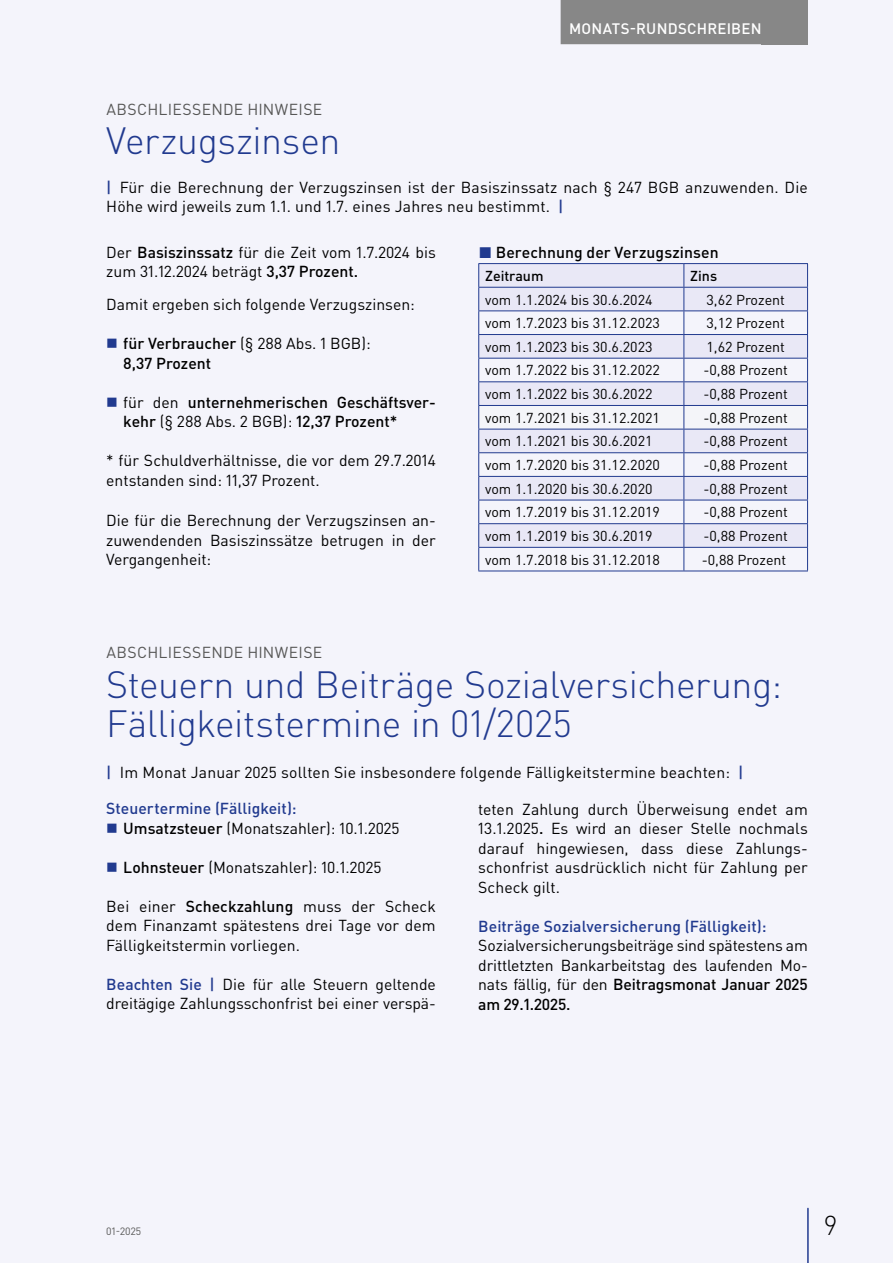
<style>
.page{position:relative;width:893px;height:1263px;background:#f4f4fb}
.page>*{position:absolute;margin:0;border:0;box-sizing:border-box;transform-origin:0 0}
.t1{font:300 37.5px/39px "DIN Pro";letter-spacing:-.01em;color:#213a8f}
.t2{font:300 27px "DIN Pro";color:#000}
.t3{font:15.75px/19.5px "DIN Pro";color:#000;text-align:justify}
.t4{font:500 15.75px/19.5px "DIN Pro";color:#000}
.t5{font:500 15.75px/19.5px "DIN Pro";letter-spacing:.005em;color:#213a8f}
.t6{font:15.75px "DIN Pro";letter-spacing:.015em;color:#575756}
.t7{font:500 15px "DIN Pro";letter-spacing:.015em;color:#fff}
.t8{font:14.25px "DIN Pro";color:#000}
.t9{font:500 14.25px "DIN Pro";color:#000}
.t10{font:10.5px "DIN Pro";color:#575756}
.s1{font-weight:500;color:#213a8f}
.s2{font-weight:500}
.s3{font-weight:400}
.s4{color:#213a8f}
.s5{color:#000}
.s6{font-weight:400;color:#000}
</style>
<div class="page">
<div style="left:762px;top:0;width:46px;height:44px;background:#878787"></div>
<div style="left:561px;top:0;width:209px;height:44px;background:#878787"></div>
<hr style="left:807px;top:1208px;width:2px;height:55px;background:#213a8f">
<hr style="left:478px;top:263px;width:206px;height:1px;background:#213a8f">
<hr style="left:684px;top:263px;width:124px;height:1px;background:#213a8f">
<svg style="left:478px;top:264px;width:330px;height:307px"></svg>
<hr style="left:478px;top:571px;width:206px;height:1px;background:#213a8f">
<hr style="left:684px;top:571px;width:124px;height:1px;background:#213a8f">
<p class="t7" style="left:569px;top:18px;width:194px">MONATS-RUNDSCHREIBEN</p>
<p class="t6" style="left:106px;top:98px;width:217px">ABSCHLIESSENDE HINWEISE</p>
<h1 class="t1" style="left:106px;top:119px;width:236px">Verzugszinsen</h1>
<p class="t3" style="left:106px;top:177px;width:703px"><span class="s1">|</span> Für die Berechnung der Verzugszinsen ist der Basiszinssatz nach § 247 BGB anzuwenden. Die<br>Höhe wird jeweils zum 1.1. und 1.7. eines Jahres neu bestimmt. <span class="s1">|</span></p>
<p class="t3" style="left:106px;top:241px;width:331px">Der <span class="s2">Basiszinssatz</span> für die Zeit vom 1.7.2024 bis zum 31.12.2024 beträgt <span class="s2">3,37 Prozent.</span></p>
<p class="t3" style="left:106px;top:294px;width:310px">Damit ergeben sich folgende Verzugszinsen:</p>
<p class="t4" style="left:123px;top:333px;width:249px">für Verbraucher <span class="s3">(§ 288 Abs. 1 BGB):<br></span>8,37 Prozent</p>
<p class="t4" style="left:123px;top:391px;width:314px"><span class="s3">für den</span> unternehmerischen Geschäftsver&shy;kehr <span class="s3">(§ 288 Abs. 2 BGB):</span> 12,37 Prozent*</p>
<p class="t3" style="left:106px;top:450px;width:331px">* für Schuldverhältnisse, die vor dem 29.7.2014 entstanden sind: 11,37 Prozent.</p>
<p class="t3" style="left:106px;top:510px;width:331px">Die für die Berechnung der Verzugszinsen an&shy;zuwendenden Basiszinssätze betrugen in der Vergangenheit:</p>
<p class="t4" style="left:479px;top:241px;width:241px"><span class="s4">◼</span> Berechnung der Verzugszinsen</p>
<p class="t9" style="left:485px;top:266px;width:60px">Zeitraum</p>
<p class="t9" style="left:690px;top:266px;width:28px">Zins</p>
<p class="t8" style="left:485px;top:290px;width:169px">vom 1.1.2024 bis 30.6.2024</p>
<p class="t8" style="left:706px;top:290px;width:80px">3,62 Prozent</p>
<p class="t8" style="left:485px;top:313px;width:176px">vom 1.7.2023 bis 31.12.2023</p>
<p class="t8" style="left:706px;top:313px;width:80px">3,12 Prozent</p>
<p class="t8" style="left:485px;top:337px;width:169px">vom 1.1.2023 bis 30.6.2023</p>
<p class="t8" style="left:706px;top:337px;width:80px">1,62 Prozent</p>
<p class="t8" style="left:485px;top:361px;width:176px">vom 1.7.2022 bis 31.12.2022</p>
<p class="t8" style="left:703px;top:361px;width:86px">-0,88 Prozent</p>
<p class="t8" style="left:485px;top:384px;width:169px">vom 1.1.2022 bis 30.6.2022</p>
<p class="t8" style="left:703px;top:384px;width:86px">-0,88 Prozent</p>
<p class="t8" style="left:485px;top:408px;width:176px">vom 1.7.2021 bis 31.12.2021</p>
<p class="t8" style="left:703px;top:408px;width:86px">-0,88 Prozent</p>
<p class="t8" style="left:485px;top:431px;width:169px">vom 1.1.2021 bis 30.6.2021</p>
<p class="t8" style="left:703px;top:431px;width:86px">-0,88 Prozent</p>
<p class="t8" style="left:485px;top:455px;width:176px">vom 1.7.2020 bis 31.12.2020</p>
<p class="t8" style="left:703px;top:455px;width:86px">-0,88 Prozent</p>
<p class="t8" style="left:485px;top:479px;width:169px">vom 1.1.2020 bis 30.6.2020</p>
<p class="t8" style="left:703px;top:479px;width:86px">-0,88 Prozent</p>
<p class="t8" style="left:485px;top:502px;width:176px">vom 1.7.2019 bis 31.12.2019</p>
<p class="t8" style="left:703px;top:502px;width:86px">-0,88 Prozent</p>
<p class="t8" style="left:485px;top:526px;width:169px">vom 1.1.2019 bis 30.6.2019</p>
<p class="t8" style="left:703px;top:526px;width:86px">-0,88 Prozent</p>
<p class="t8" style="left:485px;top:550px;width:176px">vom 1.7.2018 bis 31.12.2018</p>
<p class="t8" style="left:702px;top:550px;width:86px">-0,88 Prozent</p>
<p class="t6" style="left:106px;top:641px;width:217px">ABSCHLIESSENDE HINWEISE</p>
<h1 class="t1" style="left:106px;top:664px;width:677px">Steuern und Beiträge Sozialversicherung:<br>Fälligkeitstermine in 01/2025</h1>
<p class="t3" style="left:106px;top:762px;width:639px"><span class="s1">|</span> Im Monat Januar 2025 sollten Sie insbesondere folgende Fälligkeitstermine beachten: <span class="s1">|</span></p>
<p class="t3" style="left:478px;top:798px;width:331px">teten Zahlung durch Überweisung endet am 13.1.2025<span class="s2">.</span> Es wird an dieser Stelle nochmals darauf hingewiesen, dass diese Zahlungs&shy;schonfrist ausdrücklich nicht für Zahlung per Scheck gilt.</p>
<p class="t5" style="left:478px;top:915px;width:290px">Beiträge Sozialversicherung (Fälligkeit):</p>
<p class="t3" style="left:478px;top:935px;width:331px">Sozialversicherungsbeiträge sind spätestens am drittletzten Bankarbeitstag des laufenden Mo&shy;nats fällig, für den <span class="s2">Beitragsmonat Januar 2025 am 29.1.2025.</span></p>
<p class="t5" style="left:123px;top:798px;width:278px;text-indent:-17px">Steuertermine (Fälligkeit):<br><span class="s5">Umsatzsteuer</span> <span class="s6">(Monatszahler): 10.1.2025</span></p>
<p class="t3" style="left:123px;top:857px;width:260px"><span class="s2">Lohnsteuer</span> (Monatszahler): 10.1.2025</p>
<p class="t3" style="left:106px;top:896px;width:331px">Bei einer <span class="s2">Scheckzahlung</span> muss der Scheck dem Finanzamt spätestens drei Tage vor dem Fälligkeitstermin vorliegen.</p>
<p class="t3" style="left:106px;top:974px;width:331px"><span class="s1">Beachten Sie |</span> Die für alle Steuern geltende dreitägige Zahlungsschonfrist bei einer verspä-</p>
<p class="t10" style="left:106px;top:1224px;width:37px">01-2025</p>
<h2 class="t2" style="left:824px;top:1207px;width:14px">9</h2>
</div>
